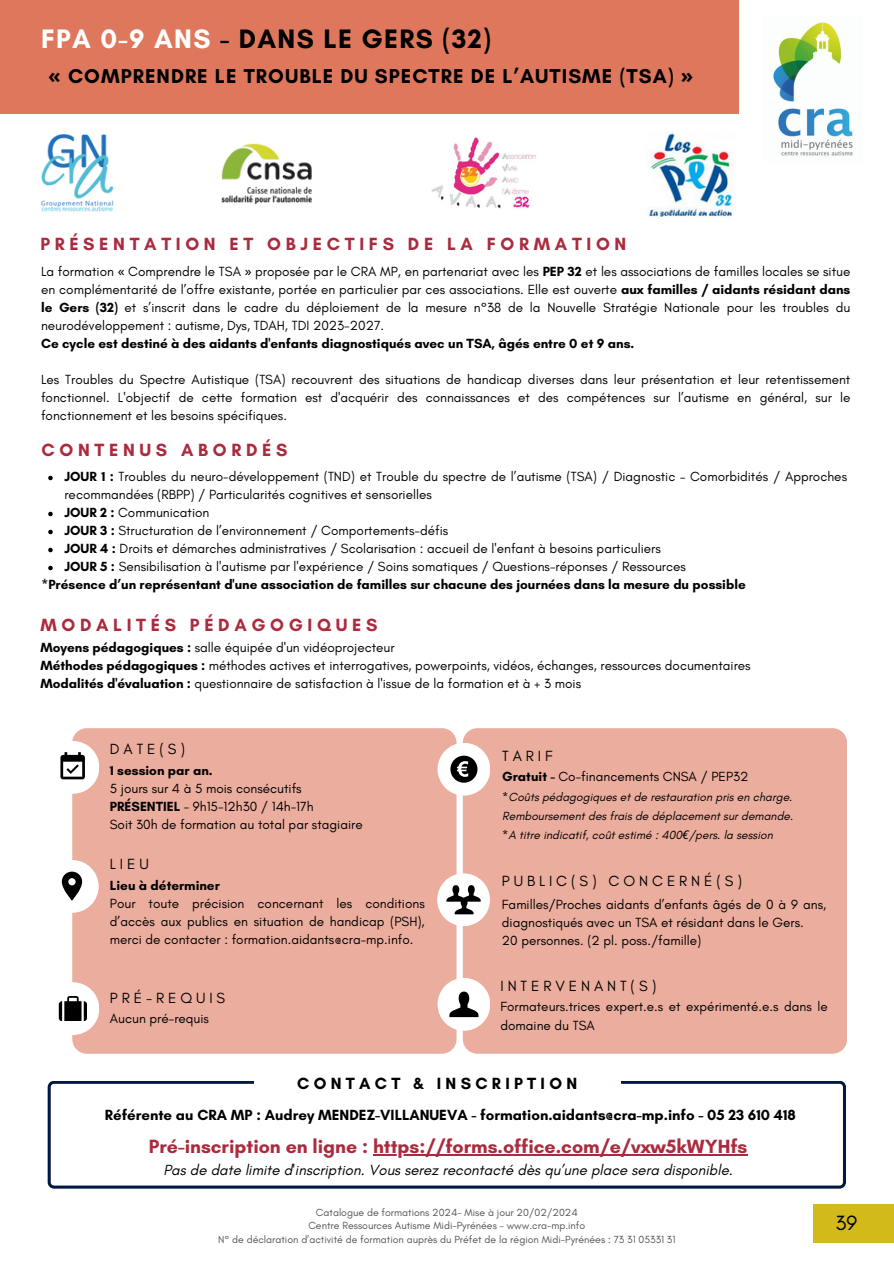
<style>
.page{position:relative;width:894px;height:1264px;background:#fff}
.page>*{position:absolute;margin:0;border:0;box-sizing:border-box;transform-origin:0 0}
.t1{font:700 27.15px "Glacial Indifference";letter-spacing:.05em;color:#010101}
.t2{font:21px "Glacial Indifference";color:#000}
.t3{font:700 20.4px "Glacial Indifference";letter-spacing:.05em;color:#000}
.t4{font:700 19.5px "Glacial Indifference";color:#ab2b3e}
.t5{font:700 18px "Glacial Indifference";letter-spacing:.26em;color:#ab2b3e}
.t6{font:700 16.5px "Glacial Indifference";letter-spacing:.26em;color:#000}
.t7{font:700 15px "Glacial Indifference";color:#000}
.t8{font:italic 15px "Glacial Indifference";color:#000}
.t9{font:15px "Glacial Indifference";letter-spacing:.26em;color:#000}
.t10{font:13.5px/18px "Glacial Indifference";color:#000}
.t11{font:700 13.5px "Glacial Indifference";color:#000}
.t12{font:italic 12px/19px "Glacial Indifference";color:#000;text-align:justify}
.t13{font:10.5px/14px "Glacial Indifference";color:#545454;text-align:center}
.s1{color:#fff}
.s2{font-family:"Noto Sans"}
.s3{font-weight:700}
</style>
<div class="page">
<img style="left:773px;top:22px;width:80px;height:134px">
<div style="left:72px;top:728px;width:384px;height:325px;background:#ebad9d;border-radius:15px"></div>
<div style="left:462px;top:728px;width:384px;height:325px;background:#ebad9d;border-radius:15px"></div>
<div style="left:46px;top:860px;width:53px;height:52px;background:#fff;border-radius:50%"></div>
<svg style="left:62px;top:871px;width:20px;height:29px"></svg>
<div style="left:437px;top:742px;width:53px;height:53px;background:#fff;border-radius:50%"></div>
<div style="left:450px;top:755px;width:27px;height:27px;background:#000;border-radius:50%"></div>
<svg style="left:456px;top:761px;width:12px;height:15px"></svg>
<div style="left:46px;top:982px;width:53px;height:53px;background:#fff;border-radius:50%"></div>
<svg style="left:59px;top:996px;width:28px;height:24px"></svg>
<div style="left:437px;top:977px;width:53px;height:53px;background:#fff;border-radius:50%"></div>
<svg style="left:449px;top:991px;width:29px;height:26px"></svg>
<div style="left:46px;top:741px;width:53px;height:52px;background:#fff;border-radius:50%"></div>
<svg style="left:60px;top:752px;width:25px;height:27px"></svg>
<div style="left:437px;top:873px;width:53px;height:53px;background:#fff;border-radius:50%"></div>
<svg style="left:446px;top:885px;width:34px;height:29px"></svg>
<svg style="left:48px;top:1081px;width:797px;height:107px"></svg>
<div style="left:254px;top:1064px;width:366px;height:38px;background:#fff"></div>
<div style="left:0;top:0;width:738px;height:113px;background:#df775c"></div>
<img style="left:41px;top:135px;width:72px;height:77px">
<img style="left:221px;top:143px;width:91px;height:62px">
<img style="left:647px;top:131px;width:86px;height:86px">
<img style="left:431px;top:137px;width:105px;height:72px">
<svg style="left:48px;top:476px;width:5px;height:4px"></svg>
<svg style="left:48px;top:512px;width:5px;height:4px"></svg>
<svg style="left:48px;top:530px;width:5px;height:4px"></svg>
<svg style="left:48px;top:548px;width:5px;height:4px"></svg>
<svg style="left:48px;top:566px;width:5px;height:4px"></svg>
<hr style="left:373px;top:1154px;width:374px;height:1px;background:#ab2b3e">
<div style="left:813px;top:1204px;width:80px;height:39px;background:#d1ba1a"></div>
<h1 class="t1" style="left:41px;top:22px;width:451px"><span class="s1">FPA 0-9 ANS</span> - DANS LE GERS (32)</h1>
<h3 class="t3" style="left:48px;top:64px;width:646px"><span class="s2">«</span> COMPRENDRE LE TROUBLE DU SPECTRE DE L’AUTISME (TSA) <span class="s2">»</span></h3>
<h3 class="t5" style="left:40px;top:233px;width:587px">PRÉSENTATION ET OBJECTIFS DE LA FORMATION</h3>
<p class="t10" style="left:41px;top:262px;width:810px;text-align:justify">La formation <span class="s2">«</span> Comprendre le TSA <span class="s2">»</span> proposée par le CRA MP, en partenariat avec les <span class="s3">PEP 32</span> et les associations de familles locales se situe en complémentarité de l’offre existante, portée en particulier par ces associations. Elle est ouverte <span class="s3">aux familles / aidants résidant dans le Gers (32)</span> et s’inscrit dans le cadre du déploiement de la mesure n°38 de la Nouvelle Stratégie Nationale pour les troubles du neurodéveloppement : autisme, Dys, TDAH, TDI 2023-2027.</p>
<p class="t11" style="left:41px;top:335px;width:594px">Ce cycle est destiné à des aidants d'enfants diagnostiqués avec un TSA, âgés entre 0 et 9 ans.</p>
<p class="t10" style="left:41px;top:370px;width:810px;text-align:justify">Les Troubles du Spectre Autistique (TSA) recouvrent des situations de handicap diverses dans leur présentation et leur retentissement fonctionnel. L'objectif de cette formation est d'acquérir des connaissances et des compétences sur l’autisme en général, sur le fonctionnement et les besoins spécifiques.</p>
<h3 class="t5" style="left:41px;top:439px;width:247px">CONTENUS ABORDÉS</h3>
<p class="t10" style="left:64px;top:467px;width:784px"><span class="s3">JOUR 1 :</span> Troubles du neuro-développement (TND) et Trouble du spectre de l’autisme (TSA) / Diagnostic – Comorbidités / Approches</p>
<p class="t10" style="left:64px;top:485px;width:369px">recommandées (RBPP) / Particularités cognitives et sensorielles</p>
<p class="t10" style="left:64px;top:503px;width:146px"><span class="s3">JOUR 2 :</span> Communication</p>
<p class="t10" style="left:64px;top:521px;width:385px"><span class="s3">JOUR 3 :</span> Structuration de l’environnement / Comportements-défis</p>
<p class="t10" style="left:64px;top:539px;width:597px"><span class="s3">JOUR 4 :</span> Droits et démarches administratives / Scolarisation : accueil de l'enfant à besoins particuliers</p>
<p class="t10" style="left:64px;top:557px;width:623px"><span class="s3">JOUR 5 :</span> Sensibilisation à l'autisme par l'expérience / Soins somatiques / Questions-réponses / Ressources</p>
<p class="t11" style="left:41px;top:576px;width:705px">*Présence d’un représentant d'une association de familles sur chacune des journées dans la mesure du possible</p>
<h3 class="t5" style="left:40px;top:614px;width:338px">MODALITÉS PÉDAGOGIQUES</h3>
<p class="t10" style="left:40px;top:638px;width:711px"><span class="s3">Moyens pédagogiques :</span> salle équipée d'un vidéoprojecteur<br><span class="s3">Méthodes pédagogiques :</span> méthodes actives et interrogatives, powerpoints, vidéos, échanges, ressources documentaires<br><span class="s3">Modalités d'évaluation :</span> questionnaire de satisfaction à l'issue de la formation et à + 3 mois</p>
<p class="t9" style="left:110px;top:740px;width:77px">DATE(S)</p>
<p class="t9" style="left:502px;top:747px;width:52px">TARIF</p>
<p class="t11" style="left:110px;top:762px;width:104px">1 session par an.</p>
<p class="t10" style="left:110px;top:779px;width:254px">5 jours sur 4 à 5 mois consécutifs<br><span class="s3">PRÉSENTIEL</span> - 9h15-12h30 / 14h-17h<br>Soit 30h de formation au total par stagiaire</p>
<p class="t9" style="left:110px;top:854px;width:40px">LIEU</p>
<p class="t11" style="left:110px;top:877px;width:111px">Lieu à déterminer</p>
<p class="t10" style="left:110px;top:894px;width:316px;text-align:justify">Pour toute précision concernant les conditions d’accès aux publics en situation de handicap (PSH), merci de contacter : formation.aidants@cra-mp.info.</p>
<p class="t9" style="left:110px;top:989px;width:117px">PRÉ-REQUIS</p>
<p class="t10" style="left:110px;top:1009px;width:101px">Aucun pré-requis</p>
<p class="t10" style="left:502px;top:766px;width:248px"><span class="s3">Gratuit -</span> Co-financements CNSA / PEP32</p>
<p class="t12" style="left:502px;top:786px;width:292px">*Coûts pédagogiques et de restauration pris en charge.<br>Remboursement des frais de déplacement sur demande. *A titre indicatif, coût estimé : 400<span class="s2">€</span>/pers. la session</p>
<p class="t9" style="left:501px;top:872px;width:242px">PUBLIC(S) CONCERNÉ(S)</p>
<p class="t10" style="left:501px;top:895px;width:326px">Familles/Proches aidants d’enfants âgés de 0 à 9 ans, diagnostiqués avec un TSA et résidant dans le Gers.<br>20 personnes. (2 pl. poss./famille)</p>
<p class="t9" style="left:500px;top:977px;width:157px">INTERVENANT(S)</p>
<p class="t10" style="left:500px;top:996px;width:329px;line-height:18.6px">Formateurs.trices expert.e.s et expérimenté.e.s dans le domaine du TSA</p>
<p class="t6" style="left:297px;top:1073px;width:281px">CONTACT &amp; INSCRIPTION</p>
<p class="t7" style="left:105px;top:1106px;width:692px">Référente au CRA MP : Audrey MENDEZ-VILLANUEVA - formation.aidants@cra-mp.info - 05 23 610 418</p>
<h3 class="t4" style="left:149px;top:1134px;width:599px">Pré-inscription en ligne : https://forms.office.com/e/vxw5kWYHfs</h3>
<p class="t8" style="left:163px;top:1161px;width:571px">Pas de date limite d'inscription. Vous serez recontacté dès qu’une place sera disponible.</p>
<p class="t13" style="left:316px;top:1205px;width:263px">Catalogue de formations 2024- Mise à jour 20/02/2024</p>
<p class="t13" style="left:218px;top:1218px;width:458px">Centre Ressources Autisme Midi-Pyrénées – www.cra-mp.info<br>N° de déclaration d’activité de formation auprès du Préfet de la région Midi-Pyrénées : 73 31 05331 31</p>
<h2 class="t2" style="left:835px;top:1210px;width:23px">39</h2>
</div>
